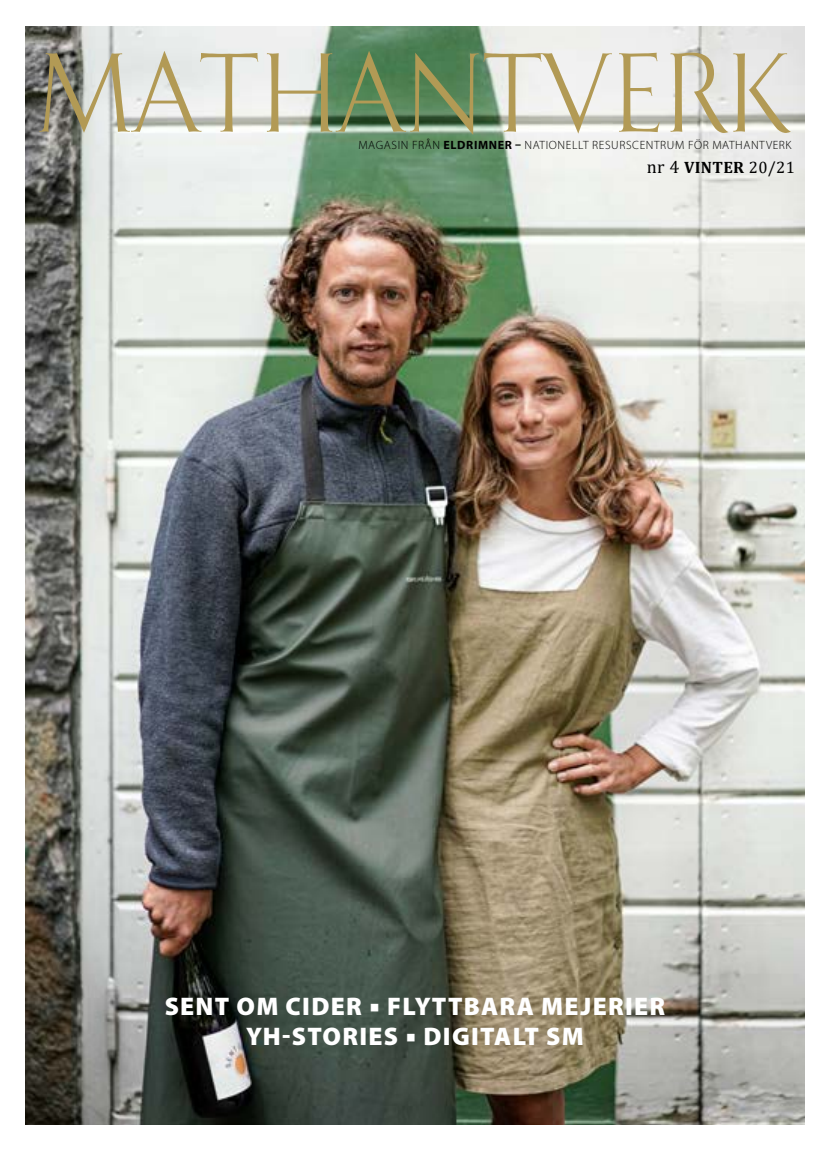
<style>
.page{position:relative;width:830px;height:1149px;background:#fff}
.page>*{position:absolute;margin:0;border:0;box-sizing:border-box;transform-origin:0 0}
.t1{font:115.5px "Bodebeck LT Std";color:#b29a55}
.t2{font:900 25.5px/30px "Myriad Pro";letter-spacing:.05em;color:#fff;text-align:center}
.t3{font:700 16.5px "Cambria";letter-spacing:.02em;color:#000}
.t4{font:300 12px "Myriad Pro";letter-spacing:.05em;color:#000}
.s1{font-weight:700}
.s2{font-weight:400;font-size:18px}
.s3{font-weight:400}
</style>
<div class="page">
<img style="left:26px;top:27px;width:778px;height:1097px">
<h1 class="t1" style="left:33px;top:33px;width:755px">MATHANTVERK</h1>
<p class="t4" style="left:358px;top:139px;width:434px">MAGASIN FRÅN <span class="s1">ELDRIMNER –</span> NATIONELLT RESURSCENTRUM FÖR MATHANTVERK</p>
<h3 class="t3" style="left:646px;top:155px;width:149px"><span class="s2">nr 4</span> VINTER <span class="s3">20/21</span></h3>
<h2 class="t2" style="left:165px;top:991px;width:502px">SENT OM CIDER ▪ FLYTTBARA MEJERIER<br>YH-STORIES ▪ DIGITALT SM</h2>
</div>
